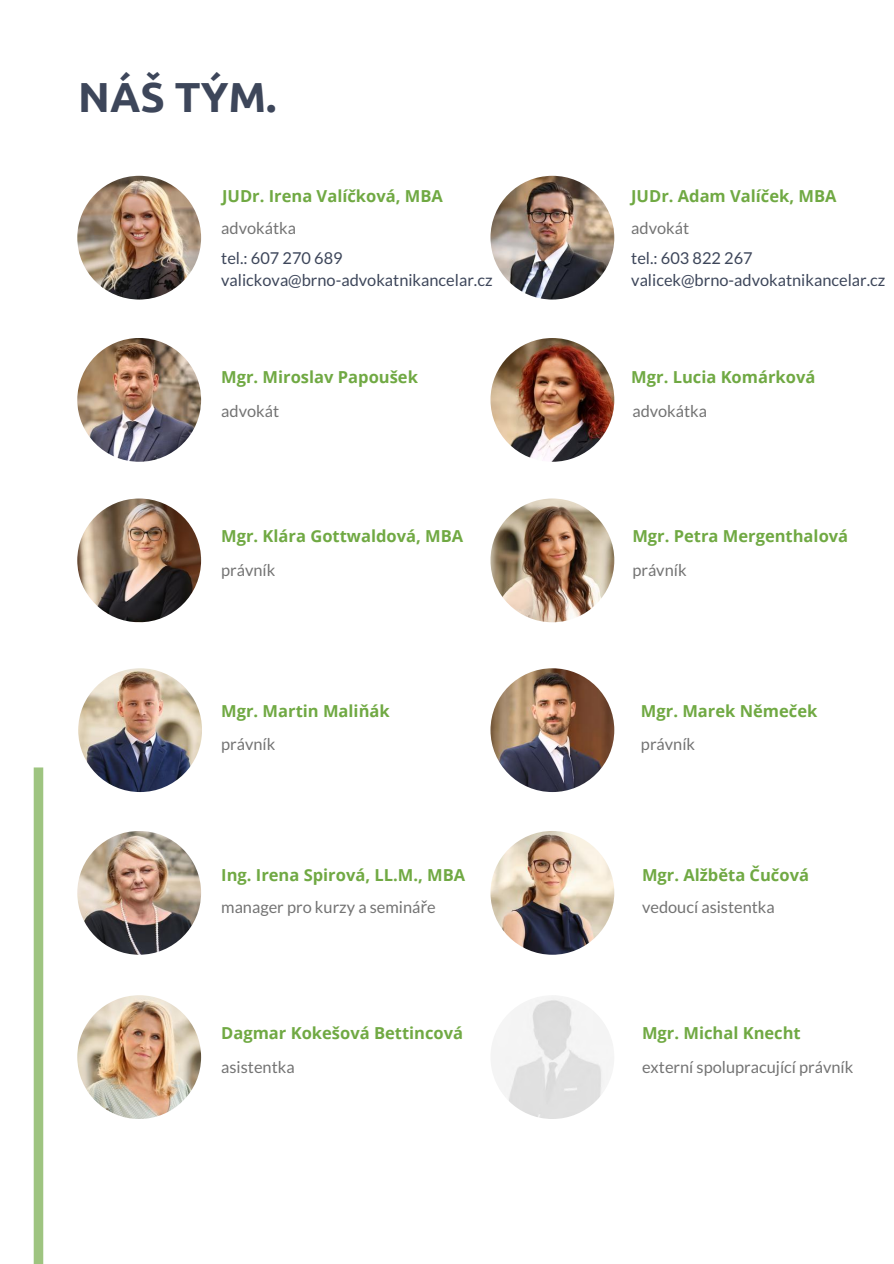
<style>
.page{position:relative;width:894px;height:1264px;background:#fff}
.page>*{position:absolute;margin:0;border:0;box-sizing:border-box;transform-origin:0 0}
.t1{font:700 42px "Ubuntu";color:#3d465a}
.t2{font:700 16.5px "Open Sans";color:#70a943}
.t3{font:16.35px "Lato";color:#737373}
.t4{font:16.35px/21.9px "Lato";color:#3d465a}
.s1{font-family:"Noto Sans"}
</style>
<div class="page">
<img style="left:77px;top:176px;width:124px;height:123px;border-radius:50%">
<img style="left:77px;top:338px;width:124px;height:124px;border-radius:50%">
<img style="left:77px;top:498px;width:124px;height:124px;border-radius:50%">
<img style="left:78px;top:668px;width:124px;height:124px;border-radius:50%">
<img style="left:77px;top:831px;width:124px;height:123px;border-radius:50%">
<img style="left:77px;top:995px;width:124px;height:123px;border-radius:50%">
<img style="left:490px;top:176px;width:124px;height:123px;border-radius:50%">
<img style="left:490px;top:338px;width:124px;height:124px;border-radius:50%">
<img style="left:490px;top:498px;width:124px;height:124px;border-radius:50%">
<img style="left:490px;top:668px;width:124px;height:124px;border-radius:50%">
<img style="left:490px;top:831px;width:124px;height:123px;border-radius:50%">
<img style="left:490px;top:995px;width:124px;height:123px;border-radius:50%">
<div style="left:34px;top:767px;width:9px;height:496px;background:#9ec480"></div>
<h1 class="t1" style="left:78px;top:73px;width:200px">NÁŠ TÝM.</h1>
<p class="t2" style="left:222px;top:185px;width:222px">JUDr. Irena Valíčková, MBA</p>
<p class="t3" style="left:221px;top:218px;width:76px">advokátka</p>
<p class="t2" style="left:631px;top:185px;width:207px">JUDr. Adam Valíček, MBA</p>
<p class="t3" style="left:631px;top:218px;width:59px">advokát</p>
<p class="t4" style="left:221px;top:247px;width:273px">tel.: 607 270 689 valickova@brno-advokatnikancelar.cz</p>
<p class="t4" style="left:631px;top:247px;width:255px">tel.: 603 822 267 valicek@brno-advokatnikancelar.cz</p>
<p class="t2" style="left:221px;top:365px;width:198px">Mgr. Miroslav Papoušek</p>
<p class="t3" style="left:221px;top:401px;width:59px">advokát</p>
<p class="t2" style="left:221px;top:524px;width:243px">Mgr. Klára Gottwaldová, MBA</p>
<p class="t3" style="left:221px;top:560px;width:56px">právník</p>
<p class="t2" style="left:221px;top:699px;width:170px">Mgr. Martin Maliňák</p>
<p class="t3" style="left:221px;top:734px;width:56px">právník</p>
<p class="t2" style="left:221px;top:863px;width:245px">Ing. Irena Spirová, LL.M., MBA</p>
<p class="t3" style="left:221px;top:896px;width:216px">manager pro kurzy a seminá<span class="s1">ř</span>e</p>
<p class="t2" style="left:221px;top:1021px;width:243px">Dagmar Kokešová Bettincová</p>
<p class="t3" style="left:221px;top:1056px;width:75px">asistentka</p>
<p class="t2" style="left:631px;top:365px;width:185px">Mgr. Lucia Komárková</p>
<p class="t3" style="left:632px;top:401px;width:76px">advokátka</p>
<p class="t2" style="left:632px;top:524px;width:217px">Mgr. Petra Mergenthalová</p>
<p class="t3" style="left:632px;top:560px;width:56px">právník</p>
<p class="t2" style="left:640px;top:699px;width:178px">Mgr. Marek Němeček</p>
<p class="t3" style="left:640px;top:734px;width:56px">právník</p>
<p class="t2" style="left:642px;top:863px;width:168px">Mgr. Alžběta Čučová</p>
<p class="t3" style="left:642px;top:896px;width:134px">vedoucí asistentka</p>
<p class="t2" style="left:642px;top:1021px;width:160px">Mgr. Michal Knecht</p>
<p class="t3" style="left:642px;top:1056px;width:213px">externí spolupracující právník</p>
</div>
